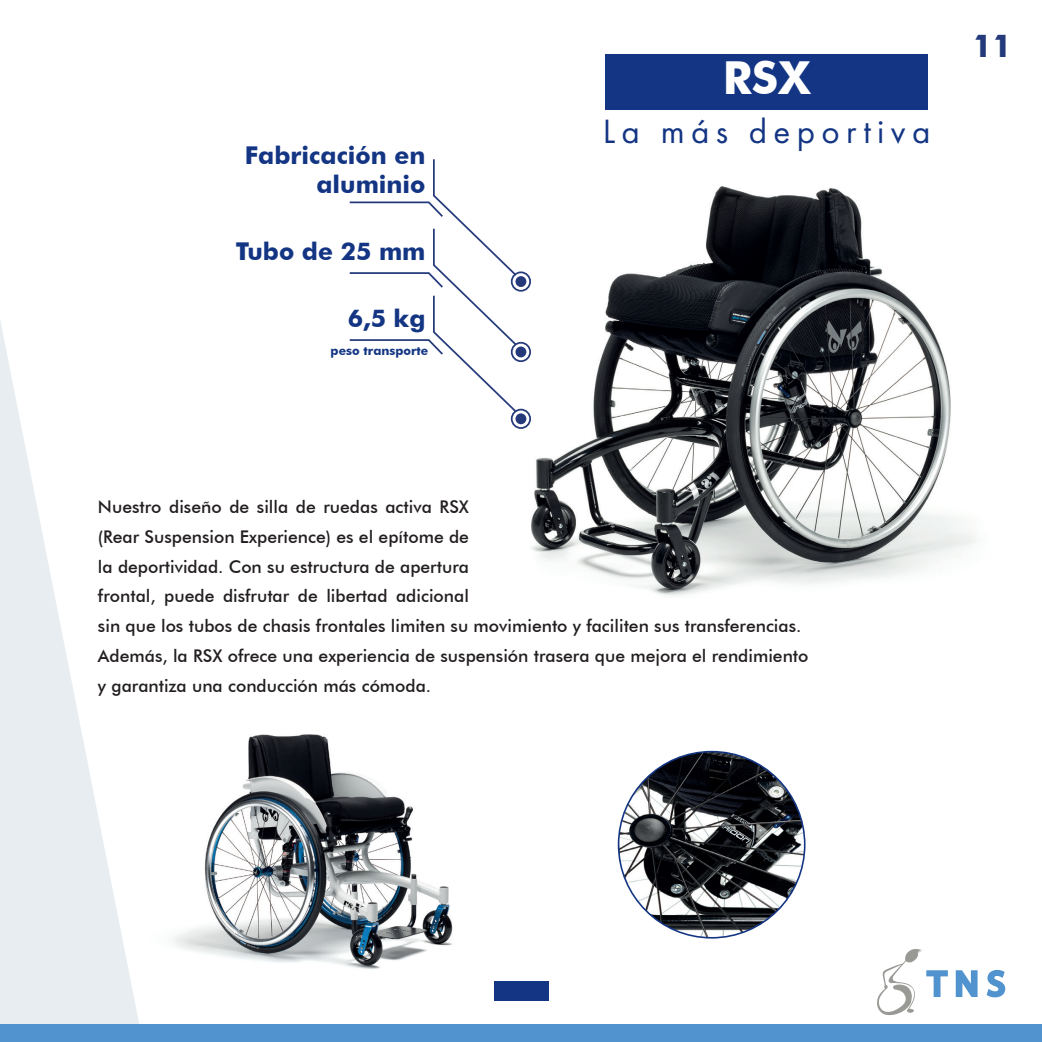
<style>
.page{position:relative;width:1042px;height:1042px;background:#fff}
.page>*{position:absolute;margin:0;border:0;box-sizing:border-box;transform-origin:0 0}
.Titel_Chair{font:700 45.5px "Futura BT";color:#fff}
.Titel_Chair_TYPE{font:35px "Futura PT";letter-spacing:.18em;color:#133583}
.t1{font:700 31.5px "Futura BT";color:#243a7a}
.Titel_inleiding_tekst{font:700 24.5px/29.4px "Futura BT";color:#133583;text-align:right}
.Hoofdtekst{font:500 17.5px/29.8px "Futura BT";color:#231f20}
.Titel_inleiding_tekst-2{font:700 12.25px "Futura BT";color:#133583}
</style>
<div class="page">
<svg style="left:956px;top:970px;width:21px;height:27px"></svg>
<svg style="left:986px;top:970px;width:19px;height:27px"></svg>
<svg style="left:877px;top:949px;width:71px;height:67px"></svg>
<div style="left:494px;top:981px;width:54px;height:20px;background:#133583"></div>
<img style="left:510px;top:186px;width:467px;height:410px">
<div style="left:605px;top:54px;width:323px;height:56px;background:#133583"></div>
<div style="left:0;top:1024px;width:1042px;height:18px;background:#5193ce"></div>
<img style="left:174px;top:734px;width:279px;height:235px">
<svg style="left:0;top:321px;width:139px;height:703px"></svg>
<img style="left:618px;top:751px;width:187px;height:187px;border-radius:93px">
<div style="left:515px;top:276px;width:11px;height:11px;background:#243a7a;border-radius:50%"></div>
<div style="left:511px;top:271px;width:20px;height:21px;border:2px solid #243a7a;border-radius:50%"></div>
<div style="left:515px;top:346px;width:11px;height:11px;background:#243a7a;border-radius:50%"></div>
<div style="left:511px;top:342px;width:20px;height:20px;border:2px solid #243a7a;border-radius:50%"></div>
<div style="left:515px;top:413px;width:11px;height:11px;background:#243a7a;border-radius:50%"></div>
<div style="left:511px;top:409px;width:20px;height:20px;border:2px solid #243a7a;border-radius:50%"></div>
<svg style="left:349px;top:159px;width:169px;height:255px"></svg>
<p class="Titel_inleiding_tekst" style="left:245px;top:140px;width:182px">Fabricación en aluminio</p>
<p class="Titel_inleiding_tekst" style="left:236px;top:237px;width:191px">Tubo de 25 mm</p>
<p class="Titel_inleiding_tekst" style="left:348px;top:303px;width:79px">6,5 kg</p>
<p class="Titel_inleiding_tekst-2" style="left:331px;top:344px;width:99px">peso transporte</p>
<p class="Titel_Chair" style="left:723px;top:51px;width:89px">RSX</p>
<p class="Titel_Chair_TYPE" style="left:603px;top:111px;width:329px">La más deportiva</p>
<h3 class="t1" style="left:972px;top:26px;width:41px">11</h3>
<p class="Hoofdtekst" style="left:98px;top:492px;width:705px">Nuestro diseño de silla de ruedas activa RSX<br>(Rear Suspension Experience) es el epítome de<br>la deportividad. Con su estructura de apertura<br>frontal, puede disfrutar de libertad adicional<br>sin que los tubos de chasis frontales limiten su movimiento y faciliten sus transferencias.</p>
<p class="Hoofdtekst" style="left:98px;top:641px;width:712px">Además, la RSX ofrece una experiencia de suspensión trasera que mejora el rendimiento</p>
<p class="Hoofdtekst" style="left:98px;top:670px;width:335px">y garantiza una conducción más cómoda.</p>
</div>
